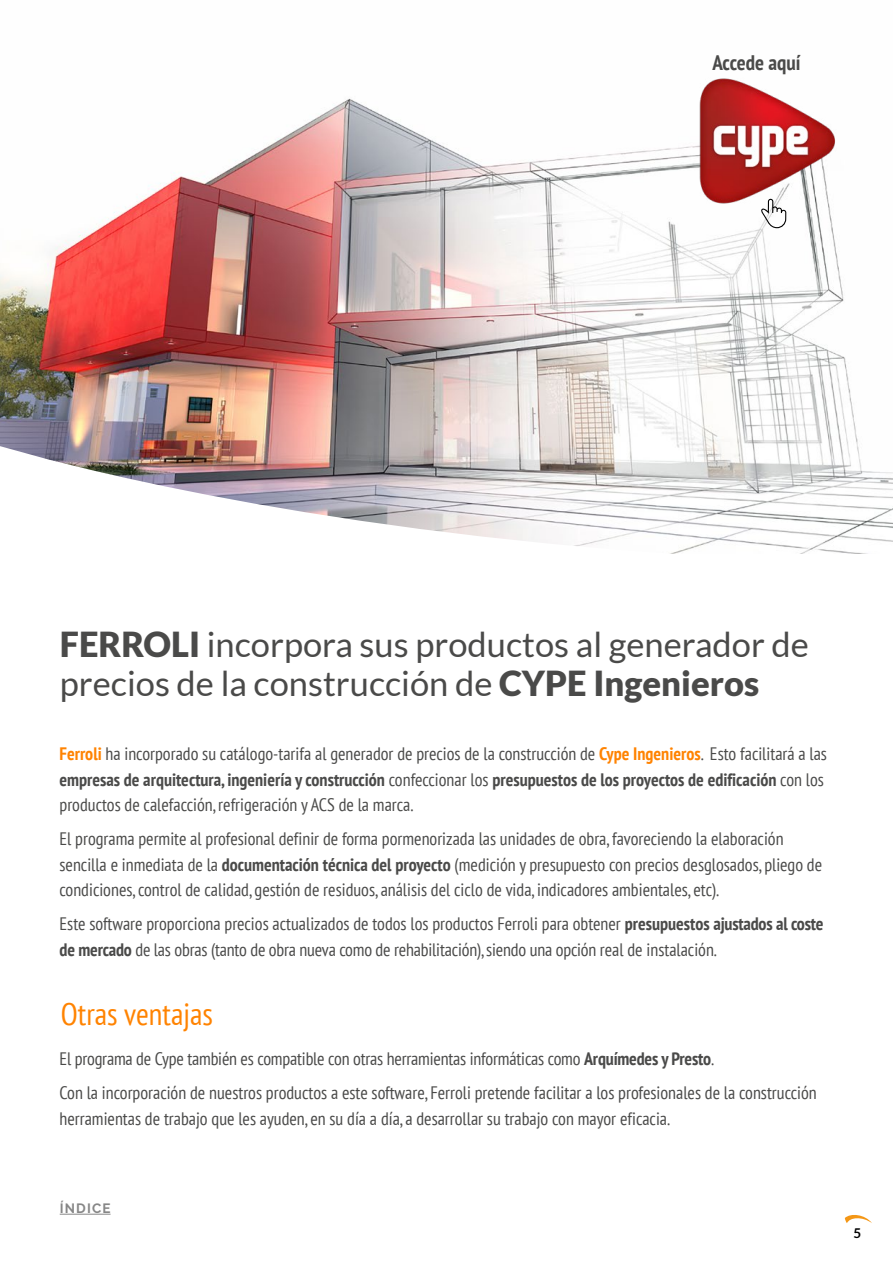
<style>
.page{position:relative;width:893px;height:1263px;background:#fff}
.page>*{position:absolute;margin:0;border:0;box-sizing:border-box;transform-origin:0 0}
.Titulo{font:34.5px/39px "Lato";color:#4a4a49}
.Subtitular{font:condensed 31.05px "PT Sans";color:#ff8300}
.Txt_tabla_columnas_d{font:700 condensed 21px "PT Sans";color:#4a4a49}
.Txt_tabla_columnas_d-2{font:condensed 18px/25.5px "PT Sans";color:#4a4a49}
.t1{font:700 13.5px "Raleway";letter-spacing:.085em;color:#878787}
.t2{font:700 13.5px "Lato";color:#000}
.s1{font-weight:900}
.s2{font-weight:700;color:#ff8300}
.s3{font-weight:700}
</style>
<div class="page">
<svg style="left:845px;top:1215px;width:27px;height:8px"></svg>
<img style="left:0;top:98px;width:858px;height:344px">
<img style="left:0;top:442px;width:893px;height:112px">
<hr style="left:60px;top:1214px;width:51px;height:1px;background:#878787">
<img style="left:676px;top:78px;width:174px;height:150px">
<p class="Txt_tabla_columnas_d" style="left:712px;top:49px;width:90px">Accede aquí</p>
<p class="Titulo" style="left:60px;top:625px;width:751px"><span class="s1">FERROLI</span> incorpora sus productos al generador de precios de la construcción de <span class="s1">CYPE Ingenieros</span></p>
<p class="Txt_tabla_columnas_d-2" style="left:60px;top:741px;width:769px"><span class="s2">Ferroli</span> ha incorporado su catálogo-tarifa al generador de precios de la construcción de <span class="s2">Cype Ingenieros</span>. Esto facilitará a las <span class="s3">empresas de arquitectura, ingeniería y construcción</span> confeccionar los <span class="s3">presupuestos de los proyectos de edificación</span> con los productos de calefacción, refrigeración y ACS de la marca.</p>
<p class="Txt_tabla_columnas_d-2" style="left:60px;top:826px;width:764px">El programa permite al profesional definir de forma pormenorizada las unidades de obra, favoreciendo la elaboración sencilla e inmediata de la <span class="s3">documentación técnica del proyecto</span> (medición y presupuesto con precios desglosados, pliego de condiciones, control de calidad, gestión de residuos, análisis del ciclo de vida, indicadores ambientales, etc).</p>
<p class="Txt_tabla_columnas_d-2" style="left:60px;top:911px;width:766px">Este software proporciona precios actualizados de todos los productos Ferroli para obtener <span class="s3">presupuestos ajustados al coste de mercado</span> de las obras (tanto de obra nueva como de rehabilitación), siendo una opción real de instalación.</p>
<p class="Subtitular" style="left:61px;top:994px;width:154px">Otras ventajas</p>
<p class="Txt_tabla_columnas_d-2" style="left:60px;top:1046px;width:656px">El programa de Cype también es compatible con otras herramientas informáticas como <span class="s3">Arquímedes y Presto</span>.</p>
<p class="Txt_tabla_columnas_d-2" style="left:60px;top:1080px;width:759px">Con la incorporación de nuestros productos a este software, Ferroli pretende facilitar a los profesionales de la construcción herramientas de trabajo que les ayuden, en su día a día, a desarrollar su trabajo con mayor eficacia.</p>
<p class="t1" style="left:60px;top:1201px;width:52px">ÍNDICE</p>
<p class="t2" style="left:853px;top:1226px;width:9px">5</p>
</div>
